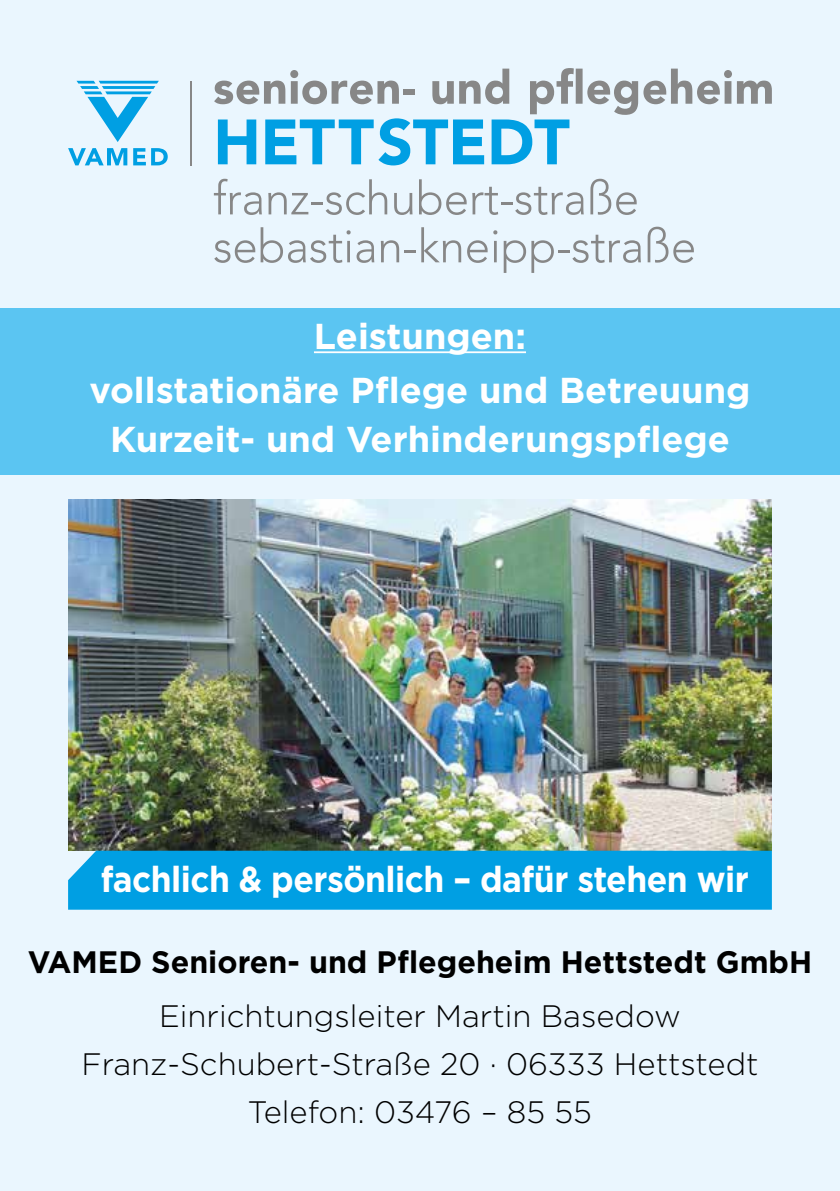
<style>
.page{position:relative;width:840px;height:1191px;background:#fff}
.page>*{position:absolute;margin:0;border:0;box-sizing:border-box;transform-origin:0 0}
.t1{font:700 36px/54.6px "Gotham";color:#fff;text-align:center}
.t2{font:700 36px "Gotham";color:#fff;scale:.93 1}
.t3{font:300 31px/47.8px "Gotham";color:#000;text-align:center}
.t4{font:700 31px "Gotham";color:#000}
</style>
<div class="page">
<div style="left:0;top:0;width:839px;height:1191px;background:#eaf6fe"></div>
<div style="left:0;top:308px;width:839px;height:167px;background:#5bc5f2"></div>
<hr style="left:314px;top:351px;width:211px;height:2px;background:#fff">
<hr style="left:190px;top:81px;width:2px;height:84px;background:#878787">
<svg style="left:68px;top:81px;width:100px;height:84px"></svg>
<svg style="left:643px;top:69px;width:128px;height:35px"></svg>
<svg style="left:214px;top:227px;width:136px;height:36px"></svg>
<svg style="left:356px;top:240px;width:18px;height:23px"></svg>
<svg style="left:380px;top:240px;width:35px;height:22px"></svg>
<svg style="left:421px;top:227px;width:40px;height:35px"></svg>
<svg style="left:467px;top:240px;width:20px;height:23px"></svg>
<svg style="left:493px;top:230px;width:4px;height:32px"></svg>
<svg style="left:503px;top:235px;width:137px;height:38px"></svg>
<svg style="left:647px;top:227px;width:46px;height:36px"></svg>
<svg style="left:214px;top:68px;width:423px;height:97px"></svg>
<svg style="left:214px;top:179px;width:48px;height:36px"></svg>
<svg style="left:268px;top:179px;width:119px;height:36px"></svg>
<svg style="left:394px;top:193px;width:18px;height:22px"></svg>
<svg style="left:419px;top:179px;width:47px;height:36px"></svg>
<svg style="left:472px;top:187px;width:111px;height:28px"></svg>
<svg style="left:590px;top:179px;width:46px;height:36px"></svg>
<img style="left:68px;top:499px;width:703px;height:351px">
<div style="left:68px;top:850px;width:703px;height:59px;background:#009fe3"></div>
<p class="t1" style="left:89px;top:308px;width:662px">Leistungen:<br>vollstationäre Pflege und Betreuung</p>
<p class="t1" style="left:110px;top:412px;width:621px">Kurzeit- und Verhinderungspflege</p>
<p class="t2" style="left:101px;top:855px;width:697px">fachlich &amp; persönlich – dafür stehen wir</p>
<p class="t4" style="left:28px;top:941px;width:785px">VAMED Senioren- und Pflegeheim Hettstedt GmbH</p>
<p class="t3" style="left:81px;top:991px;width:678px">Einrichtungsleiter Martin Basedow<br>Franz-Schubert-Straße 20 · 06333 Hettstedt<br>Telefon: 03476 – 85 55</p>
</div>
